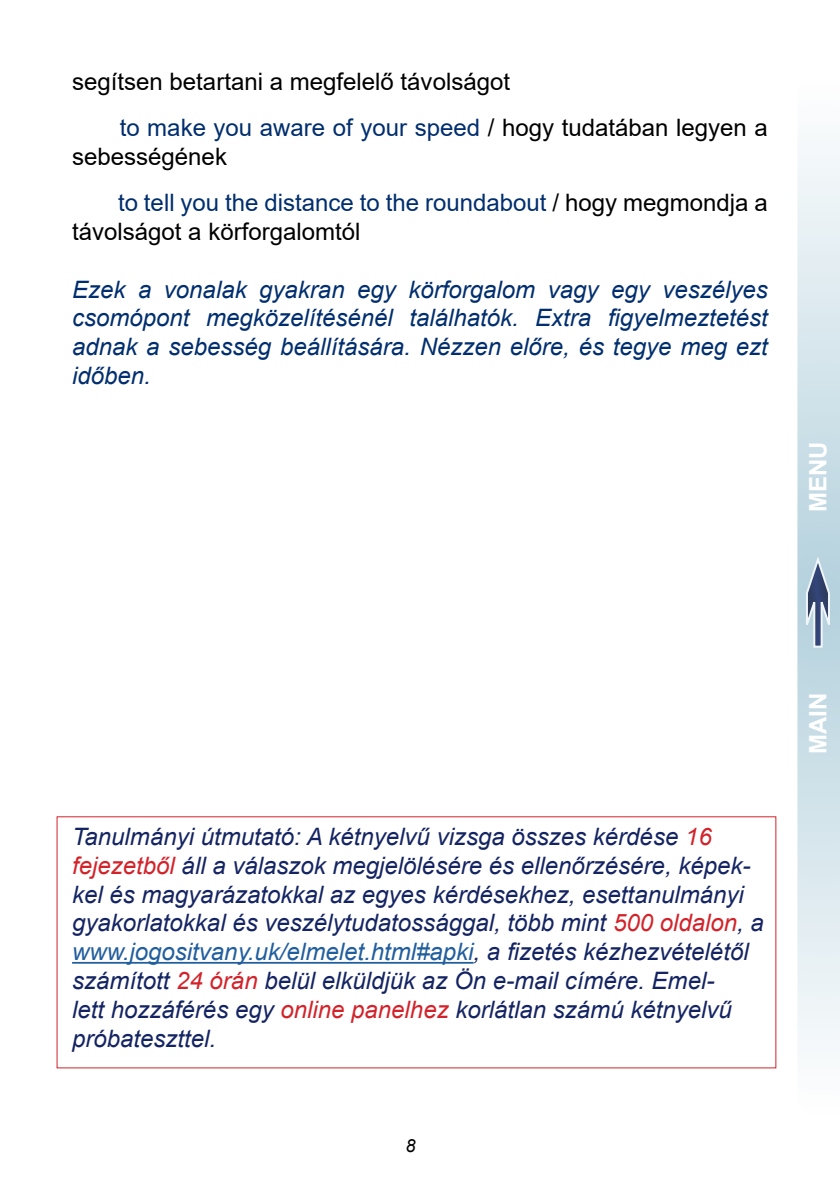
<style>
.page{position:relative;width:840px;height:1191px;background:#fff}
.page>*{position:absolute;margin:0;border:0;box-sizing:border-box;transform-origin:0 0}
.t1{font:italic 24px/28.8px "Arial";color:#142462}
.t2{font:italic 24px/28.8px "Arial";color:#002e6e;text-align:justify}
.t3{font:24px/46.4px "Arial";color:#000}
.t4{font:24px/46.4px "Arial";color:#002e6e}
.t5{font:700 24px "Arial";color:#fff}
.t6{font:italic 18px "Arial";color:#000}
.s1{color:#002e6e}
.s2{color:#000}
.s3{color:#d2232a}
.s4{color:#215e9e}
</style>
<div class="page">
<svg style="left:797px;top:146px;width:42px;height:902px;background:#d9e7ed"></svg>
<div style="left:793px;top:542px;width:46px;height:123px;background:#000;opacity:.5"></div>
<svg style="left:804px;top:553px;width:27px;height:95px;background:#99acc0"></svg>
<hr style="left:72px;top:962px;width:401px;height:1px;background:#215e9e">
<p class="t3" style="left:120px;top:58px;width:649px;text-indent:-48px">segítsen betartani a megfelelő távolságot<br><span class="s1">to make you aware of your speed</span> / hogy tudatában legyen a</p>
<p class="t4" style="left:118px;top:133px;width:651px;text-indent:-46px"><span class="s2">sebességének<br></span>to tell you the distance to the roundabout <span class="s2">/ hogy megmondja a</span></p>
<p class="t3" style="left:72px;top:208px;width:290px">távolságot a körforgalomtól</p>
<p class="t2" style="left:72px;top:275px;width:697px">Ezek a vonalak gyakran egy körforgalom vagy egy veszélyes csomópont megközelítésénél találhatók. Extra figyelmeztetést adnak a sebesség beállítására. Nézzen előre, és tegye meg ezt időben.</p>
<p class="t5" style="left:800px;top:512px;width:72px;rotate:-90deg">MENU</p>
<p class="t1" style="left:72px;top:822px;width:693px">Tanulmányi útmutató: A kétnyelvű vizsga összes kérdése <span class="s3">16 fejezetből</span> áll a válaszok megjelölésére és ellenőrzésére, képek&shy;kel és magyarázatokkal az egyes kérdésekhez, esettanulmányi gyakorlatokkal és veszélytudatossággal, több mint <span class="s3">500 oldalon</span>, a <span class="s4">www.jogositvany.uk/elmelet.html#apki</span>, a fizetés kézhezvételétől számított <span class="s3">24 órán</span> belül elküldjük az Ön e-mail címére. Emel-<br>lett hozzáférés egy <span class="s3">online panelhez</span> korlátlan számú kétnyelvű próbateszttel.</p>
<p class="t6" style="left:405px;top:1133px;width:12px">8</p>
<p class="t5" style="left:800px;top:754px;width:63px;rotate:-90deg">MAIN</p>
</div>
